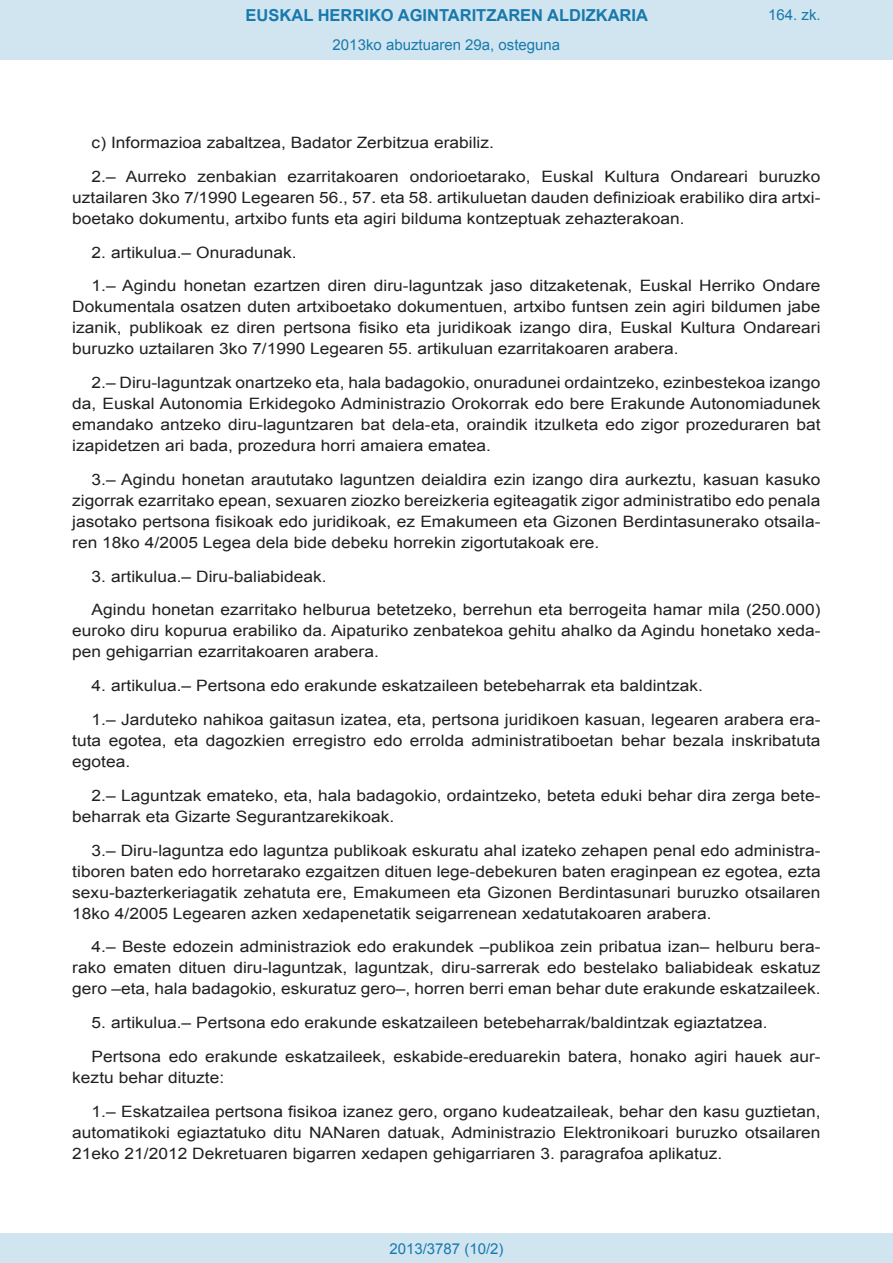
<style>
.page{position:relative;width:893px;height:1263px;background:#fff}
.page>*{position:absolute;margin:0;border:0;box-sizing:border-box;transform-origin:0 0}
.t1{font:700 16.5px "Arial";color:#1879ad}
.BOPVDetalle{font:15.6px/21px "Arial";color:#231f20;text-align:justify;scale:1.11 1}
.Paginacion_Centro{font:15px "Arial";color:#1879ad}
</style>
<div class="page">
<div style="left:0;top:0;width:893px;height:60px;background:#d0e5f0"></div>
<div style="left:0;top:1233px;width:893px;height:30px;background:#d0e5f0"></div>
<p class="t1" style="left:246px;top:4px;width:404px">EUSKAL HERRIKO AGINTARITZAREN ALDIZKARIA</p>
<p class="Paginacion_Centro" style="left:333px;top:35px;width:229px">2013ko abuztuaren 29a, osteguna</p>
<p class="Paginacion_Centro" style="left:768px;top:5px;width:54px">164. zk.</p>
<p class="BOPVDetalle" style="left:92px;top:132px;width:364px">c) Informazioa zabaltzea, Badator Zerbitzua erabiliz.</p>
<p class="BOPVDetalle" style="left:72px;top:166px;width:676px;text-indent:19px">2.– Aurreko zenbakian ezarritakoaren ondorioetarako, Euskal Kultura Ondareari buruzko uztailaren 3ko 7/1990 Legearen 56., 57. eta 58. artikuluetan dauden definizioak erabiliko dira artxi&shy;boetako dokumentu, artxibo funts eta agiri bilduma kontzeptuak zehazterakoan.</p>
<p class="BOPVDetalle" style="left:92px;top:242px;width:186px">2. artikulua.– Onuradunak.</p>
<p class="BOPVDetalle" style="left:72px;top:276px;width:676px;text-indent:19px">1.– Agindu honetan ezartzen diren diru-laguntzak jaso ditzaketenak, Euskal Herriko Ondare Dokumentala osatzen duten artxiboetako dokumentuen, artxibo funtsen zein agiri bildumen jabe izanik, publikoak ez diren pertsona fisiko eta juridikoak izango dira, Euskal Kultura Ondareari buruzko uztailaren 3ko 7/1990 Legearen 55. artikuluan ezarritakoaren arabera.</p>
<p class="BOPVDetalle" style="left:72px;top:372px;width:676px;text-indent:19px">2.– Diru-laguntzak onartzeko eta, hala badagokio, onuradunei ordaintzeko, ezinbestekoa izango da, Euskal Autonomia Erkidegoko Administrazio Orokorrak edo bere Erakunde Autonomiadunek emandako antzeko diru-laguntzaren bat dela-eta, oraindik itzulketa edo zigor prozeduraren bat izapidetzen ari bada, prozedura horri amaiera ematea.</p>
<p class="BOPVDetalle" style="left:72px;top:469px;width:676px;text-indent:19px">3.– Agindu honetan araututako laguntzen deialdira ezin izango dira aurkeztu, kasuan kasuko zigorrak ezarritako epean, sexuaren ziozko bereizkeria egiteagatik zigor administratibo edo penala jasotako pertsona fisikoak edo juridikoak, ez Emakumeen eta Gizonen Berdintasunerako otsaila&shy;ren 18ko 4/2005 Legea dela bide debeku horrekin zigortutakoak ere.</p>
<p class="BOPVDetalle" style="left:92px;top:566px;width:213px">3. artikulua.– Diru-baliabideak.</p>
<p class="BOPVDetalle" style="left:72px;top:600px;width:676px;text-indent:19px">Agindu honetan ezarritako helburua betetzeko, berrehun eta berrogeita hamar mila (250.000) euroko diru kopurua erabiliko da. Aipaturiko zenbatekoa gehitu ahalko da Agindu honetako xeda&shy;pen gehigarrian ezarritakoaren arabera.</p>
<p class="BOPVDetalle" style="left:92px;top:675px;width:552px">4. artikulua.– Pertsona edo erakunde eskatzaileen betebeharrak eta baldintzak.</p>
<p class="BOPVDetalle" style="left:72px;top:709px;width:676px;text-indent:19px">1.– Jarduteko nahikoa gaitasun izatea, eta, pertsona juridikoen kasuan, legearen arabera era&shy;tuta egotea, eta dagozkien erregistro edo errolda administratiboetan behar bezala inskribatuta egotea.</p>
<p class="BOPVDetalle" style="left:72px;top:785px;width:676px;text-indent:19px">2.– Laguntzak emateko, eta, hala badagokio, ordaintzeko, beteta eduki behar dira zerga bete&shy;beharrak eta Gizarte Segurantzarekikoak.</p>
<p class="BOPVDetalle" style="left:72px;top:840px;width:676px;text-indent:19px">3.– Diru-laguntza edo laguntza publikoak eskuratu ahal izateko zehapen penal edo administra&shy;tiboren baten edo horretarako ezgaitzen dituen lege-debekuren baten eraginpean ez egotea, ezta sexu-bazterkeriagatik zehatuta ere, Emakumeen eta Gizonen Berdintasunari buruzko otsailaren 18ko 4/2005 Legearen azken xedapenetatik seigarrenean xedatutakoaren arabera.</p>
<p class="BOPVDetalle" style="left:72px;top:936px;width:676px;text-indent:19px">4.– Beste edozein administraziok edo erakundek –publikoa zein pribatua izan– helburu bera&shy;rako ematen dituen diru-laguntzak, laguntzak, diru-sarrerak edo bestelako baliabideak eskatuz gero –eta, hala badagokio, eskuratuz gero–, horren berri eman behar dute erakunde eskatzaileek.</p>
<p class="BOPVDetalle" style="left:92px;top:1012px;width:611px">5. artikulua.– Pertsona edo erakunde eskatzaileen betebeharrak/baldintzak egiaztatzea.</p>
<p class="BOPVDetalle" style="left:72px;top:1046px;width:676px;text-indent:19px">Pertsona edo erakunde eskatzaileek, eskabide-ereduarekin batera, honako agiri hauek aur&shy;keztu behar dituzte:</p>
<p class="BOPVDetalle" style="left:72px;top:1101px;width:676px;text-indent:19px">1.– Eskatzailea pertsona fisikoa izanez gero, organo kudeatzaileak, behar den kasu guztietan, automatikoki egiaztatuko ditu NANaren datuak, Administrazio Elektronikoari buruzko otsailaren 21eko 21/2012 Dekretuaren bigarren xedapen gehigarriaren 3. paragrafoa aplikatuz.</p>
<p class="Paginacion_Centro" style="left:389px;top:1238px;width:116px">2013/3787 (10/2)</p>
</div>
